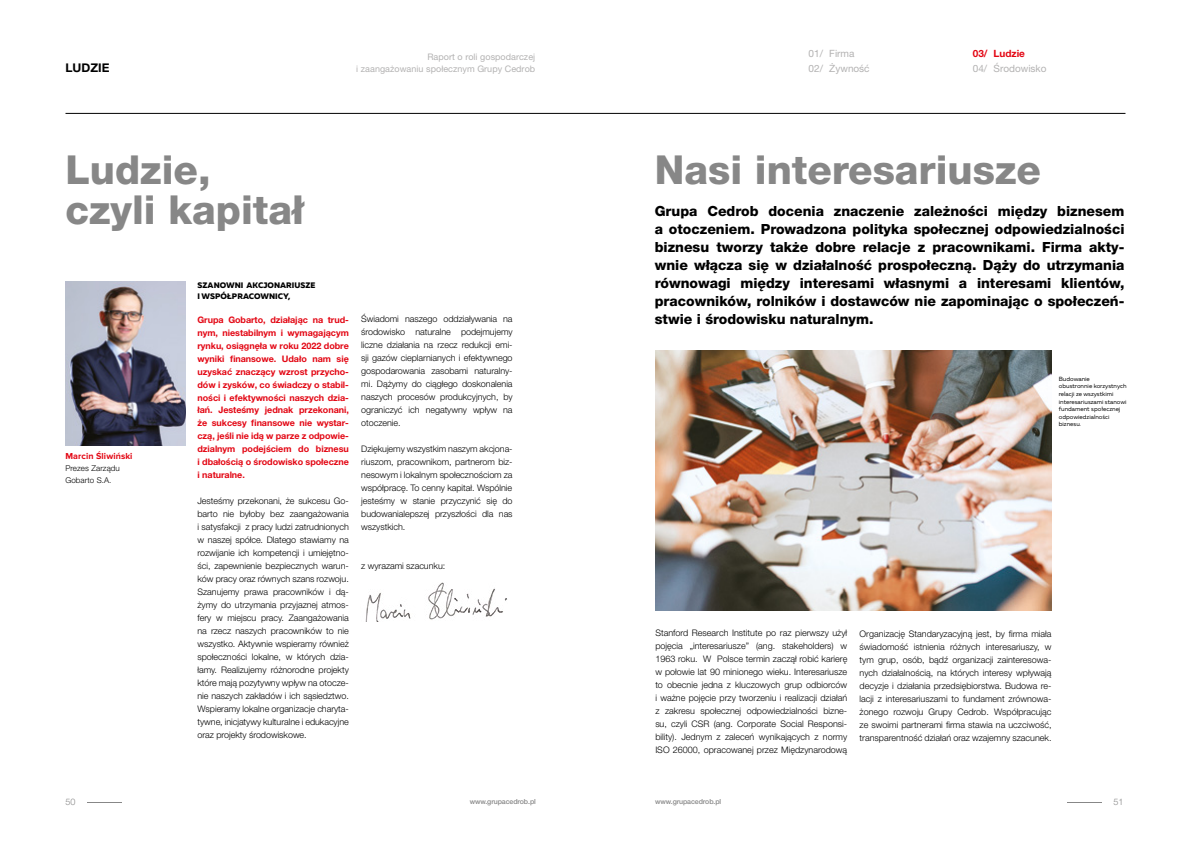
<style>
.page{position:relative;width:1191px;height:842px;background:#fff}
.page>*{position:absolute;margin:0;border:0;box-sizing:border-box;transform-origin:0 0}
.t1{font:800 40px/40px "Helvetica Neue LT Pro";color:#878787}
.t2{font:800 14px/18px "Helvetica Neue LT Pro";color:#000;text-align:justify}
.t3{font:700 12px "Helvetica Neue LT Pro";color:#000}
.t4{font:10px/15px "Helvetica Neue LT Pro";color:#b3b2b2}
.t5{font:700 10px "Helvetica Neue LT Pro";color:#e30613}
.t6{font:300 9px/13px "Helvetica Neue LT Pro";letter-spacing:-.005em;color:#000;text-align:justify}
.t7{font:700 9px/13px "Helvetica Neue LT Pro";letter-spacing:-.005em;color:#e30613;text-align:justify}
.t8{font:9px "Helvetica Neue LT Pro";letter-spacing:.005em;color:#b3b2b2}
.t9{font:700 9px "Proxima Nova";letter-spacing:.01em;color:#e30613}
.t10{font:300 9px "Helvetica Neue LT Pro";color:#878787}
.t11{font:8px/11px "Muller Regular 17";letter-spacing:.005em;color:#000}
.t12{font:300 8px/12px "Helvetica Neue LT Pro";letter-spacing:.01em;color:#000}
.t13{font:500 7px "Helvetica Neue LT Pro";letter-spacing:-.01em;color:#878787}
.t14{font:6px/7.5px "Muller Regular 3";color:#000}
</style>
<div class="page">
<hr style="left:87px;top:802px;width:35px;height:1px;background:#878787">
<hr style="left:1067px;top:802px;width:35px;height:1px;background:#878787">
<img style="left:65px;top:281px;width:121px;height:164px">
<hr style="left:65px;top:113px;width:1060px;height:1px;background:#000">
<img style="left:655px;top:351px;width:396px;height:260px">
<img style="left:365px;top:582px;width:142px;height:39px">
<p class="t8" style="left:427px;top:52px;width:109px">Raport o roli gospodarczej</p>
<h3 class="t3" style="left:65px;top:60px;width:45px">LUDZIE</h3>
<p class="t8" style="left:356px;top:64px;width:180px">i zaangażowaniu społecznym Grupy Cedrob</p>
<h1 class="t1" style="left:65px;top:150px;width:240px">Ludzie, czyli kapitał</h1>
<p class="t9" style="left:65px;top:451px;width:69px">Marcin Śliwiński</p>
<p class="t12" style="left:65px;top:462px;width:56px">Prezes Zarządu<br>Gobarto S.A.</p>
<p class="t11" style="left:197px;top:279px;width:119px">SZANOWNI AKCJONARIUSZE<br>I WSPÓŁPRACOWNICY,</p>
<p class="t7" style="left:197px;top:313px;width:153px">Grupa Gobarto, działając na trud&shy;nym, niestabilnym i wymagającym rynku, osiągnęła w roku 2022 dobre wyniki finansowe. Udało nam się uzyskać znaczący wzrost przycho&shy;dów i zysków, co świadczy o stabil&shy;ności i efektywności naszych dzia&shy;łań. Jesteśmy jednak przekonani, że sukcesy finansowe nie wystar&shy;czą, jeśli nie idą w parze z odpowie&shy;dzialnym podejściem do biznesu i dbałością o środowisko społeczne i naturalne.</p>
<p class="t6" style="left:197px;top:495px;width:153px">Jesteśmy przekonani, że sukcesu Go&shy;barto nie byłoby bez zaangażowania i satysfakcji z pracy ludzi zatrudnionych w naszej spółce. Dlatego stawiamy na rozwijanie ich kompetencji i umiejętno&shy;ści, zapewnienie bezpiecznych warun&shy;ków pracy oraz równych szans rozwoju.<br>Szanujemy prawa pracowników i dą&shy;żymy do utrzymania przyjaznej atmos&shy;fery w miejscu pracy. Zaangażowania na rzecz naszych pracowników to nie wszystko. Aktywnie wspieramy również społeczności lokalne, w których dzia&shy;łamy. Realizujemy różnorodne projekty które mają pozytywny wpływ na otocze&shy;nie naszych zakładów i ich sąsiedztwo.<br>Wspieramy lokalne organizacje charyta&shy;tywne, inicjatywy kulturalne i edukacyjne oraz projekty środowiskowe.</p>
<p class="t6" style="left:361px;top:312px;width:153px">Świadomi naszego oddziaływania na środowisko naturalne podejmujemy liczne działania na rzecz redukcji emi&shy;sji gazów cieplarnianych i efektywnego gospodarowania zasobami naturalny&shy;mi. Dążymy do ciągłego doskonalenia naszych procesów produkcyjnych, by ograniczyć ich negatywny wpływ na otoczenie.</p>
<p class="t6" style="left:361px;top:442px;width:153px">Dziękujemy wszystkim naszym akcjona&shy;riuszom, pracownikom, partnerom biz&shy;nesowym i lokalnym społecznościom za współpracę. To cenny kapitał. Wspólnie jesteśmy w stanie przyczynić się do budowanialepszej przyszłości dla nas wszystkich.</p>
<p class="t6" style="left:361px;top:559px;width:85px">z wyrazami szacunku:</p>
<p class="t4" style="left:808px;top:46px;width:16px">01/<br>02/</p>
<p class="t5" style="left:972px;top:48px;width:16px">03/</p>
<p class="t4" style="left:829px;top:46px;width:42px">Firma<br>Żywność</p>
<p class="t5" style="left:993px;top:48px;width:33px">Ludzie</p>
<p class="t4" style="left:993px;top:61px;width:54px">Środowisko</p>
<p class="t4" style="left:972px;top:61px;width:16px">04/</p>
<h1 class="t1" style="left:655px;top:150px;width:388px">Nasi interesariusze</h1>
<p class="t2" style="left:655px;top:202px;width:471px">Grupa Cedrob docenia znaczenie zależności między biznesem a otoczeniem. Prowadzona polityka społecznej odpowiedzialności biznesu tworzy także dobre relacje z pracownikami. Firma akty&shy;wnie włącza się w działalność prospołeczną. Dąży do utrzymania równowagi między interesami własnymi a interesami klientów, pracowników, rolników i dostawców nie zapominając o społeczeń&shy;stwie i środowisku naturalnym.</p>
<p class="t14" style="left:1058px;top:375px;width:69px">Budowanie<br>obustronnie korzystnych relacji ze wszystkimi interesariuszami stanowi fundament społecznej odpowiedzialności biznesu.</p>
<p class="t6" style="left:655px;top:626px;width:193px">Stanford Research Institute po raz pierwszy użył pojęcia „interesariusze” (ang. stakeholders) w 1963 roku. W Polsce termin zaczął robić karierę w połowie lat 90 minionego wieku. Interesariusze to obecnie jedna z kluczowych grup odbiorców i ważne pojęcie przy tworzeniu i realizacji działań z zakresu społecznej odpowiedzialności bizne&shy;su, czyli CSR (ang. Corporate Social Responsi&shy;bility). Jednym z zaleceń wynikających z normy ISO 26000, opracowanej przez Międzynarodową</p>
<p class="t6" style="left:859px;top:627px;width:193px">Organizację Standaryzacyjną jest, by firma miała świadomość istnienia różnych interesariuszy, w tym grup, osób, bądź organizacji zainteresowa&shy;nych działalnością, na których interesy wpływają decyzje i działania przedsiębiorstwa. Budowa re&shy;lacji z interesariuszami to fundament zrównowa&shy;żonego rozwoju Grupy Cedrob. Współpracując ze swoimi partnerami firma stawia na uczciwość, transparentność działań oraz wzajemny szacunek.</p>
<p class="t10" style="left:66px;top:796px;width:12px">50</p>
<p class="t13" style="left:470px;top:797px;width:68px">www.grupacedrob.pl</p>
<p class="t13" style="left:655px;top:797px;width:68px">www.grupacedrob.pl</p>
<p class="t10" style="left:1113px;top:796px;width:12px">51</p>
</div>
